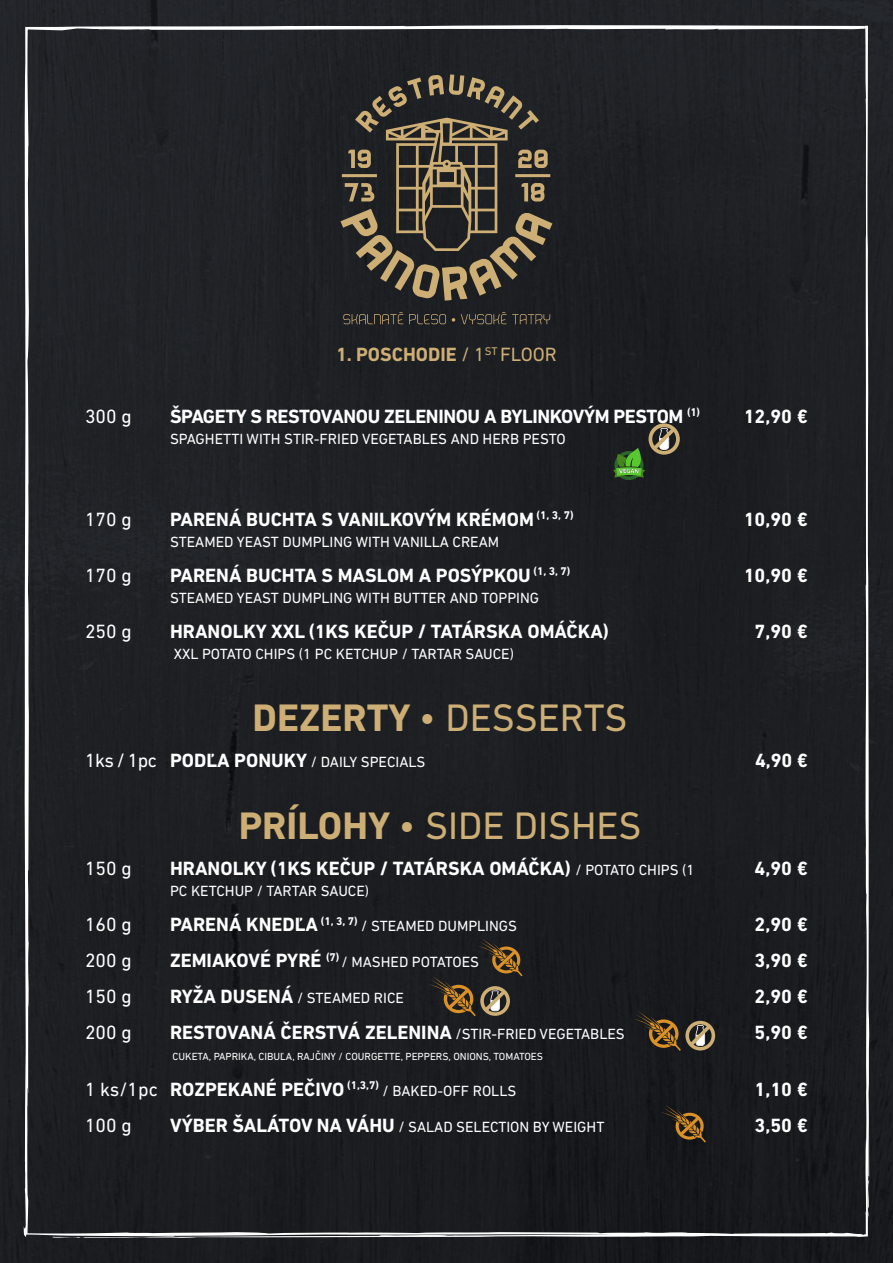
<style>
.page{position:relative;width:893px;height:1263px;background:#fff}
.page>*{position:absolute;margin:0;border:0;box-sizing:border-box;transform-origin:0 0}
.t1{font:39px "DIN Next LT Pro";color:#cdae75}
.menu_SK{font:700 19.5px "DIN Next LT Pro";color:#fff}
.cena{font:700 19.5px "DIN Next LT Pro";color:#fff}
.objem{font:19.5px "DIN Next LT Pro";color:#fff}
.menu_SK-2{font:700 19.5px "DIN Next LT Pro";letter-spacing:-.02em;color:#fff}
.t2{font:700 19.5px "DIN Next LT Pro";color:#cdae75}
.menu_SK-3{font:15px "DIN Next LT Pro";color:#fff}
.menu_SK-4{font:10.5px "DIN Next LT Pro";color:#fff}
.s1{font-weight:400}
.s2{font-weight:700}
.s3{font-weight:700;font-size:19.5px}
.s4{font-weight:400;font-size:15px}
</style>
<div class="page">
<img style="left:0;top:0;width:893px;height:1263px">
<div style="left:24px;top:24px;width:845px;height:1215px;background:#1d1f22"></div>
<svg style="left:428px;top:938px;width:95px;height:78px;background:#3d3427"></svg>
<svg style="left:633px;top:1011px;width:82px;height:40px;background:#4d412d"></svg>
<svg style="left:661px;top:1104px;width:45px;height:38px;background:#45351d"></svg>
<div style="left:614px;top:451px;width:29px;height:29px;border:4px solid #2a652b;border-radius:50%"></div>
<svg style="left:613px;top:423px;width:67px;height:54px;background:#3e4b33"></svg>
<h2 class="t2" style="left:336px;top:343px;width:222px">1. POSCHODIE <span class="s1">/ 1</span><sup>ST</sup> <span class="s1">FLOOR</span></h2>
<p class="objem" style="left:85px;top:405px;width:48px">300 g</p>
<p class="menu_SK-2" style="left:170px;top:405px;width:532px">ŠPAGETY S RESTOVANOU ZELENINOU A BYLINKOVÝM PESTOM <sup>(1)</sup></p>
<p class="menu_SK-3" style="left:170px;top:430px;width:397px">SPAGHETTI WITH STIR-FRIED VEGETABLES AND HERB PESTO</p>
<p class="objem" style="left:85px;top:508px;width:48px">170 g</p>
<p class="menu_SK" style="left:170px;top:508px;width:405px">PARENÁ BUCHTA S VANILKOVÝM KRÉMOM <sup>(1,</sup> <sup>3,</sup> <sup>7)</sup></p>
<p class="menu_SK-3" style="left:170px;top:533px;width:331px">STEAMED YEAST DUMPLING WITH VANILLA CREAM</p>
<p class="objem" style="left:85px;top:564px;width:48px">170 g</p>
<p class="menu_SK" style="left:170px;top:564px;width:402px">PARENÁ BUCHTA S MASLOM A POSÝPKOU <sup>(1,</sup> <sup>3,</sup> <sup>7)</sup></p>
<p class="menu_SK-3" style="left:170px;top:589px;width:371px">STEAMED YEAST DUMPLING WITH BUTTER AND TOPPING</p>
<p class="objem" style="left:85px;top:620px;width:48px">250 g</p>
<p class="menu_SK" style="left:170px;top:620px;width:440px">HRANOLKY XXL (1KS KEČUP / TATÁRSKA OMÁČKA)</p>
<p class="menu_SK-3" style="left:174px;top:645px;width:342px">XXL POTATO CHIPS (1 PC KETCHUP / TARTAR SAUCE)</p>
<p class="t1" style="left:253px;top:695px;width:377px"><span class="s2">DEZERTY</span> • DESSERTS</p>
<p class="cena" style="left:744px;top:405px;width:66px">12,90 €</p>
<p class="cena" style="left:744px;top:508px;width:66px">10,90 €</p>
<p class="cena" style="left:744px;top:564px;width:66px">10,90 €</p>
<p class="cena" style="left:755px;top:620px;width:55px">7,90 €</p>
<p class="objem" style="left:85px;top:749px;width:74px">1ks / 1pc</p>
<p class="menu_SK-3" style="left:170px;top:753px;width:257px"><span class="s3">PODĽA PONUKY</span> / DAILY SPECIALS</p>
<p class="cena" style="left:755px;top:749px;width:54px">4,90 €</p>
<p class="t1" style="left:239px;top:803px;width:404px"><span class="s2">PRÍLOHY</span> • SIDE DISHES</p>
<p class="objem" style="left:85px;top:857px;width:48px">150 g</p>
<p class="menu_SK" style="left:170px;top:856px;width:526px">HRANOLKY (1KS KEČUP / TATÁRSKA OMÁČKA) <span class="s4">/ POTATO CHIPS (1</span></p>
<p class="menu_SK-3" style="left:170px;top:882px;width:201px">PC KETCHUP / TARTAR SAUCE)</p>
<p class="cena" style="left:755px;top:856px;width:55px">4,90 €</p>
<p class="objem" style="left:85px;top:913px;width:48px">160 g</p>
<p class="menu_SK-3" style="left:170px;top:918px;width:348px"><span class="s3">PARENÁ KNEDĽA</span> <sup>(1,</sup> <sup>3,</sup> <sup>7)</sup> / STEAMED DUMPLINGS</p>
<p class="cena" style="left:755px;top:913px;width:55px">2,90 €</p>
<p class="objem" style="left:85px;top:949px;width:48px">200 g</p>
<p class="menu_SK-3" style="left:170px;top:953px;width:310px"><span class="s3">ZEMIAKOVÉ PYRÉ</span> <sup>(7)</sup> / MASHED POTATOES</p>
<p class="cena" style="left:755px;top:949px;width:55px">3,90 €</p>
<p class="objem" style="left:85px;top:985px;width:48px">150 g</p>
<p class="menu_SK-3" style="left:170px;top:989px;width:235px"><span class="s3">RYŽA DUSENÁ</span> / STEAMED RICE</p>
<p class="cena" style="left:755px;top:985px;width:55px">2,90 €</p>
<p class="objem" style="left:85px;top:1021px;width:48px">200 g</p>
<p class="menu_SK" style="left:170px;top:1021px;width:456px">RESTOVANÁ ČERSTVÁ ZELENINA <span class="s4">/STIR-FRIED VEGETABLES</span></p>
<p class="menu_SK-4" style="left:173px;top:1050px;width:372px">CUKETA, PAPRIKA, CIBUĽA, RAJČINY / COURGETTE, PEPPERS, ONIONS, TOMATOES</p>
<p class="cena" style="left:755px;top:1021px;width:55px">5,90 €</p>
<p class="objem" style="left:85px;top:1078px;width:74px">1 ks/1pc</p>
<p class="menu_SK" style="left:170px;top:1078px;width:348px">ROZPEKANÉ PEČIVO <sup>(1,3,7)</sup> <span class="s4">/ BAKED‑OFF ROLLS</span></p>
<p class="cena" style="left:755px;top:1078px;width:55px">1,10 €</p>
<p class="objem" style="left:85px;top:1114px;width:48px">100 g</p>
<p class="menu_SK-3" style="left:170px;top:1118px;width:436px"><span class="s3">VÝBER ŠALÁTOV NA VÁHU</span> / SALAD SELECTION BY WEIGHT</p>
<p class="cena" style="left:755px;top:1114px;width:55px">3,50 €</p>
</div>
